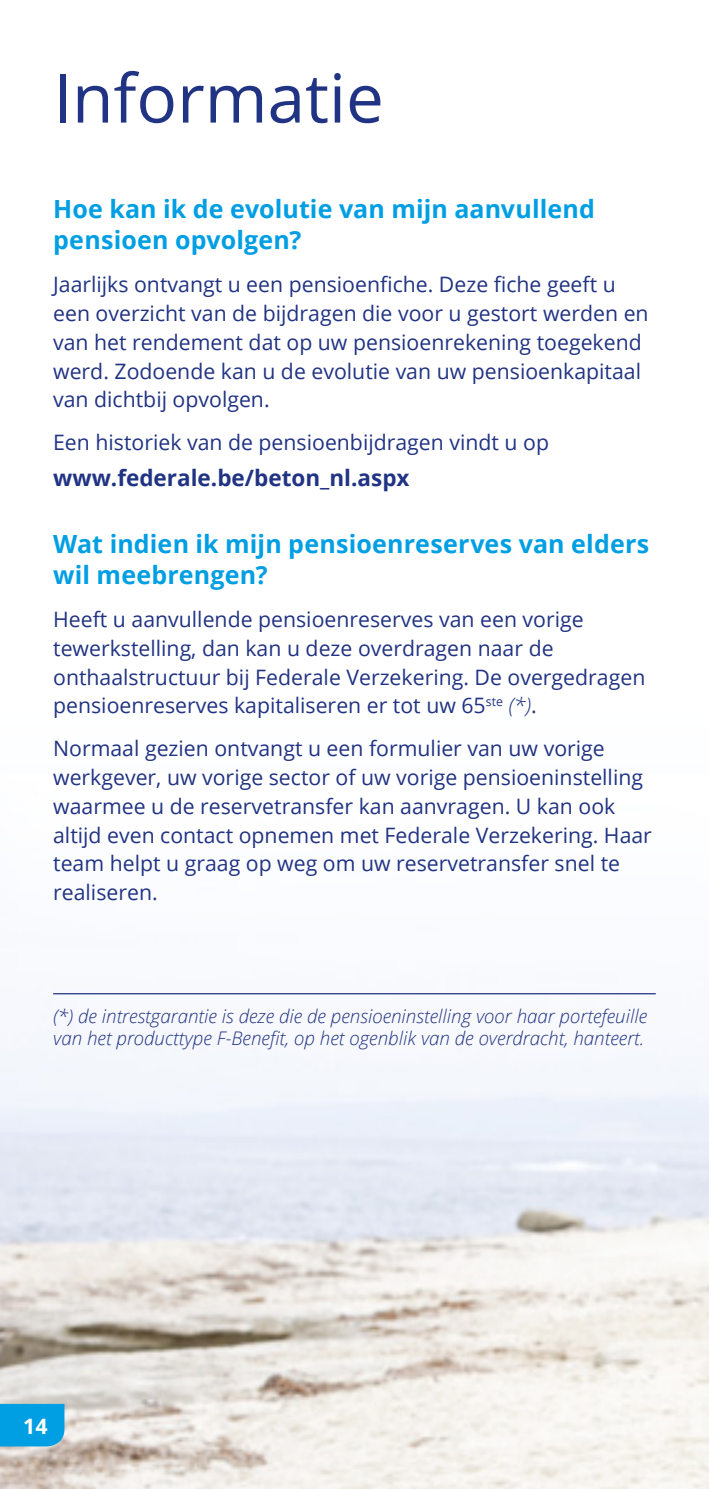
<style>
.page{position:relative;width:709px;height:1489px;background:#fff}
.page>*{position:absolute;margin:0;border:0;box-sizing:border-box;transform-origin:0 0}
.t1{font:67.5px "Open Sans";color:#213383}
.t2{font:700 25px/31.2px "Open Sans";letter-spacing:.005em;color:#009fe3}
.t3{font:700 22.5px "Open Sans";color:#213383}
.t4{font:21.25px/28.8px "Open Sans";color:#213383}
.t5{font:700 21.25px "Open Sans";color:#fff}
.t6{font:italic 300 18.75px/22.5px "Open Sans";color:#213383}
.s1{font-weight:300;font-style:italic}
</style>
<div class="page">
<img style="left:0;top:994px;width:709px;height:494px">
<hr style="left:53px;top:993px;width:603px;height:1px;background:#213383">
<div style="left:0;top:1403px;width:64px;height:43px;background:#009fe3"></div>
<h1 class="t1" style="left:53px;top:52px;width:332px">Informatie</h1>
<p class="t2" style="left:53px;top:193px;width:543px">Hoe kan ik de evolutie van mijn aanvullend pensioen opvolgen?</p>
<p class="t4" style="left:53px;top:269px;width:597px">Jaarlijks ontvangt u een pensioenfiche. Deze fiche geeft u een overzicht van de bijdragen die voor u gestort werden en van het rendement dat op uw pensioenrekening toegekend werd. Zodoende kan u de evolutie van uw pensioenkapitaal van dichtbij opvolgen.</p>
<p class="t4" style="left:53px;top:427px;width:497px">Een historiek van de pensioenbijdragen vindt u op</p>
<p class="t3" style="left:53px;top:462px;width:358px">www.federale.be/beton_nl.aspx</p>
<p class="t2" style="left:53px;top:527px;width:597px">Wat indien ik mijn pensioenreserves van elders wil meebrengen?</p>
<p class="t4" style="left:53px;top:604px;width:593px">Heeft u aanvullende pensioenreserves van een vorige tewerkstelling, dan kan u deze overdragen naar de onthaalstructuur bij Federale Verzekering. De overgedragen pensioenreserves kapitaliseren er tot uw 65<sup>ste</sup> <span class="s1">(*)</span>.</p>
<p class="t4" style="left:53px;top:733px;width:600px">Normaal gezien ontvangt u een formulier van uw vorige werkgever, uw vorige sector of uw vorige pensioeninstelling waarmee u de reservetransfer kan aanvragen. U kan ook altijd even contact opnemen met Federale Verzekering. Haar team helpt u graag op weg om uw reservetransfer snel te realiseren.</p>
<p class="t6" style="left:53px;top:1003px;width:595px">(*) de intrestgarantie is deze die de pensioeninstelling voor haar portefeuille van het producttype F-Benefit, op het ogenblik van de overdracht, hanteert.</p>
<p class="t5" style="left:23px;top:1410px;width:26px">14</p>
</div>
